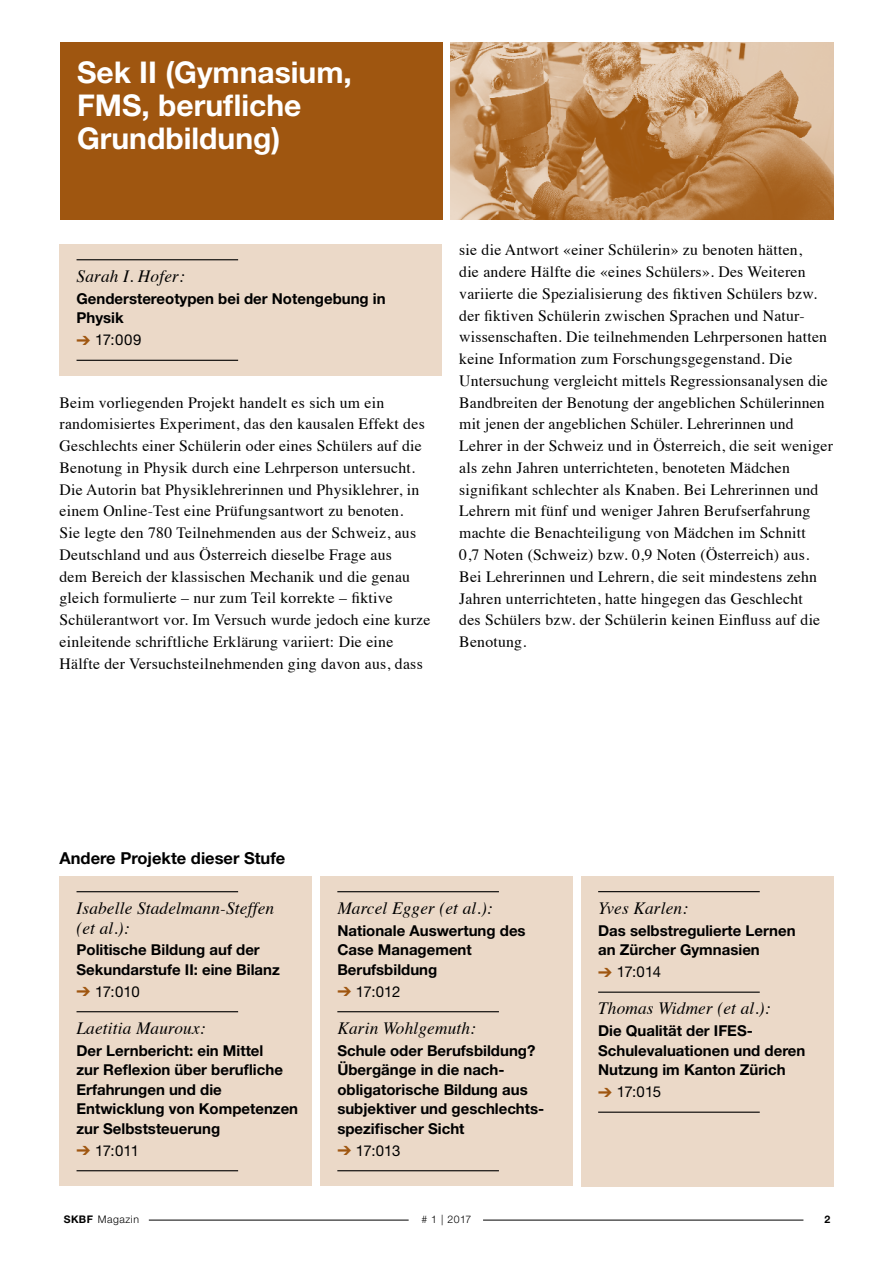
<style>
.page{position:relative;width:893px;height:1263px;background:#fff}
.page>*{position:absolute;margin:0;border:0;box-sizing:border-box;transform-origin:0 0}
.t1{font:700 30px/33px "Helvetica Neue LT";color:#fff}
.t2{font:italic 17.25px/19.5px "Times";letter-spacing:.01em;color:#000}
.t3{font:700 16.5px "Helvetica Neue LT";color:#000}
.t4{font:15.75px/21.8px "Times";letter-spacing:.015em;color:#000}
.t5{font:700 15px/19.5px "Helvetica Neue LT";color:#000}
.t6{font:15px "Helvetica Neue LT";letter-spacing:-.025em;color:#000}
.t7{font:300 10.5px "Helvetica Neue LT";letter-spacing:.05em;color:#000}
.t8{font:700 10.5px "Helvetica Neue LT";color:#000}
.s1{color:#9f5610}
.s2{font-weight:700}
</style>
<div class="page">
<div style="left:60px;top:43px;width:382px;height:177px;background:#9f5610"></div>
<div style="left:60px;top:244px;width:382px;height:132px;background:#ebd9c8"></div>
<hr style="left:77px;top:259px;width:161px;height:1px;background:#000">
<hr style="left:77px;top:360px;width:161px;height:1px;background:#000">
<div style="left:60px;top:876px;width:252px;height:310px;background:#ebd9c8"></div>
<hr style="left:77px;top:891px;width:161px;height:1px;background:#000">
<hr style="left:77px;top:1011px;width:161px;height:1px;background:#000">
<hr style="left:77px;top:1170px;width:161px;height:1px;background:#000">
<div style="left:320px;top:876px;width:253px;height:310px;background:#ebd9c8"></div>
<hr style="left:337px;top:891px;width:162px;height:1px;background:#000">
<hr style="left:337px;top:1011px;width:162px;height:1px;background:#000">
<hr style="left:337px;top:1170px;width:162px;height:1px;background:#000">
<div style="left:581px;top:876px;width:252px;height:310px;background:#ebd9c8"></div>
<hr style="left:598px;top:891px;width:162px;height:1px;background:#000">
<hr style="left:598px;top:991px;width:162px;height:2px;background:#000">
<hr style="left:598px;top:1111px;width:162px;height:2px;background:#000">
<hr style="left:483px;top:1220px;width:320px;height:1px;background:#000">
<hr style="left:149px;top:1220px;width:260px;height:1px;background:#000">
<img style="left:451px;top:43px;width:382px;height:177px">
<h1 class="t1" style="left:77px;top:55px;width:276px">Sek II (Gymnasium,<br>FMS, berufliche<br>Grundbildung)</h1>
<p class="t2" style="left:77px;top:265px;width:110px">Sarah I. Hofer:</p>
<p class="t5" style="left:77px;top:288px;width:311px">Genderstereotypen bei der Notengebung in<br>Physik</p>
<p class="t6" style="left:77px;top:331px;width:66px"><span class="s1">➔</span> 17:009</p>
<p class="t4" style="left:60px;top:390px;width:372px">Beim vorliegenden Projekt handelt es sich um ein randomisiertes Experiment, das den kausalen Effekt des Geschlechts einer Schülerin oder eines Schülers auf die Benotung in Physik durch eine Lehrperson untersucht.<br>Die Autorin bat Physiklehrerinnen und Physiklehrer, in einem Online-Test eine Prüfungsantwort zu benoten.<br>Sie legte den 780 Teilnehmenden aus der Schweiz, aus Deutschland und aus Österreich dieselbe Frage aus<br>dem Bereich der klassischen Mechanik und die genau gleich formulierte – nur zum Teil korrekte – fiktive Schülerantwort vor. Im Versuch wurde jedoch eine kurze einleitende schriftliche Erklärung variiert: Die eine Hälfte der Versuchsteilnehmenden ging davon aus, dass</p>
<p class="t4" style="left:459px;top:238px;width:375px">sie die Antwort «einer Schülerin» zu benoten hätten,<br>die andere Hälfte die «eines Schülers». Des Weiteren variierte die Spezialisierung des fiktiven Schülers bzw. der fiktiven Schülerin zwischen Sprachen und Natur&shy;wissenschaften. Die teilnehmenden Lehrpersonen hatten keine Information zum Forschungsgegenstand. Die Untersuchung vergleicht mittels Regressionsanalysen die Bandbreiten der Benotung der angeblichen Schülerinnen mit jenen der angeblichen Schüler. Lehrerinnen und Lehrer in der Schweiz und in Österreich, die seit weniger als zehn Jahren unterrichteten, benoteten Mädchen signifikant schlechter als Knaben. Bei Lehrerinnen und Lehrern mit fünf und weniger Jahren Berufserfahrung machte die Benachteiligung von Mädchen im Schnitt<br>0,7 Noten (Schweiz) bzw. 0,9 Noten (Österreich) aus.<br>Bei Lehrerinnen und Lehrern, die seit mindestens zehn Jahren unterrichteten, hatte hingegen das Geschlecht<br>des Schülers bzw. der Schülerin keinen Einfluss auf die Benotung.</p>
<p class="t3" style="left:60px;top:847px;width:227px">Andere Projekte dieser Stufe</p>
<p class="t2" style="left:77px;top:897px;width:199px">Isabelle Stadelmann-Steffen (et al.):</p>
<p class="t5" style="left:77px;top:940px;width:205px">Politische Bildung auf der<br>Sekundarstufe II: eine Bilanz</p>
<p class="t6" style="left:77px;top:982px;width:65px"><span class="s1">➔</span> 17:010</p>
<p class="t2" style="left:77px;top:1017px;width:131px">Laetitia Mauroux:</p>
<p class="t5" style="left:77px;top:1040px;width:223px">Der Lernbericht: ein Mittel<br>zur Reflexion über berufliche<br>Erfahrungen und die<br>Entwicklung von Kompetenzen zur Selbststeuerung</p>
<p class="t6" style="left:77px;top:1141px;width:64px"><span class="s1">➔</span> 17:011</p>
<p class="t2" style="left:337px;top:897px;width:157px">Marcel Egger (et al.):</p>
<p class="t5" style="left:337px;top:920px;width:190px">Nationale Auswertung des<br>Case Management<br>Berufsbildung</p>
<p class="t6" style="left:337px;top:982px;width:65px"><span class="s1">➔</span> 17:012</p>
<p class="t2" style="left:337px;top:1017px;width:140px">Karin Wohlgemuth:</p>
<p class="t5" style="left:337px;top:1040px;width:208px">Schule oder Berufsbildung?<br>Übergänge in die nach&shy;obligatorische Bildung aus subjektiver und geschlechts&shy;spezifischer Sicht</p>
<p class="t6" style="left:337px;top:1141px;width:65px"><span class="s1">➔</span> 17:013</p>
<p class="t2" style="left:598px;top:897px;width:91px">Yves Karlen:</p>
<p class="t5" style="left:598px;top:920px;width:199px">Das selbstregulierte Lernen an Zürcher Gymnasien</p>
<p class="t6" style="left:598px;top:963px;width:64px"><span class="s1">➔</span> 17:014</p>
<p class="t2" style="left:598px;top:998px;width:174px">Thomas Widmer (et al.):</p>
<p class="t5" style="left:598px;top:1021px;width:209px">Die Qualität der IFES-<br>Schulevaluationen und deren<br>Nutzung im Kanton Zürich</p>
<p class="t6" style="left:598px;top:1083px;width:65px"><span class="s1">➔</span> 17:015</p>
<p class="t7" style="left:64px;top:1213px;width:77px"><span class="s2">SKBF</span> Magazin</p>
<p class="t7" style="left:421px;top:1213px;width:51px"># 1 | 2017</p>
<p class="t8" style="left:824px;top:1212px;width:7px">2</p>
</div>
